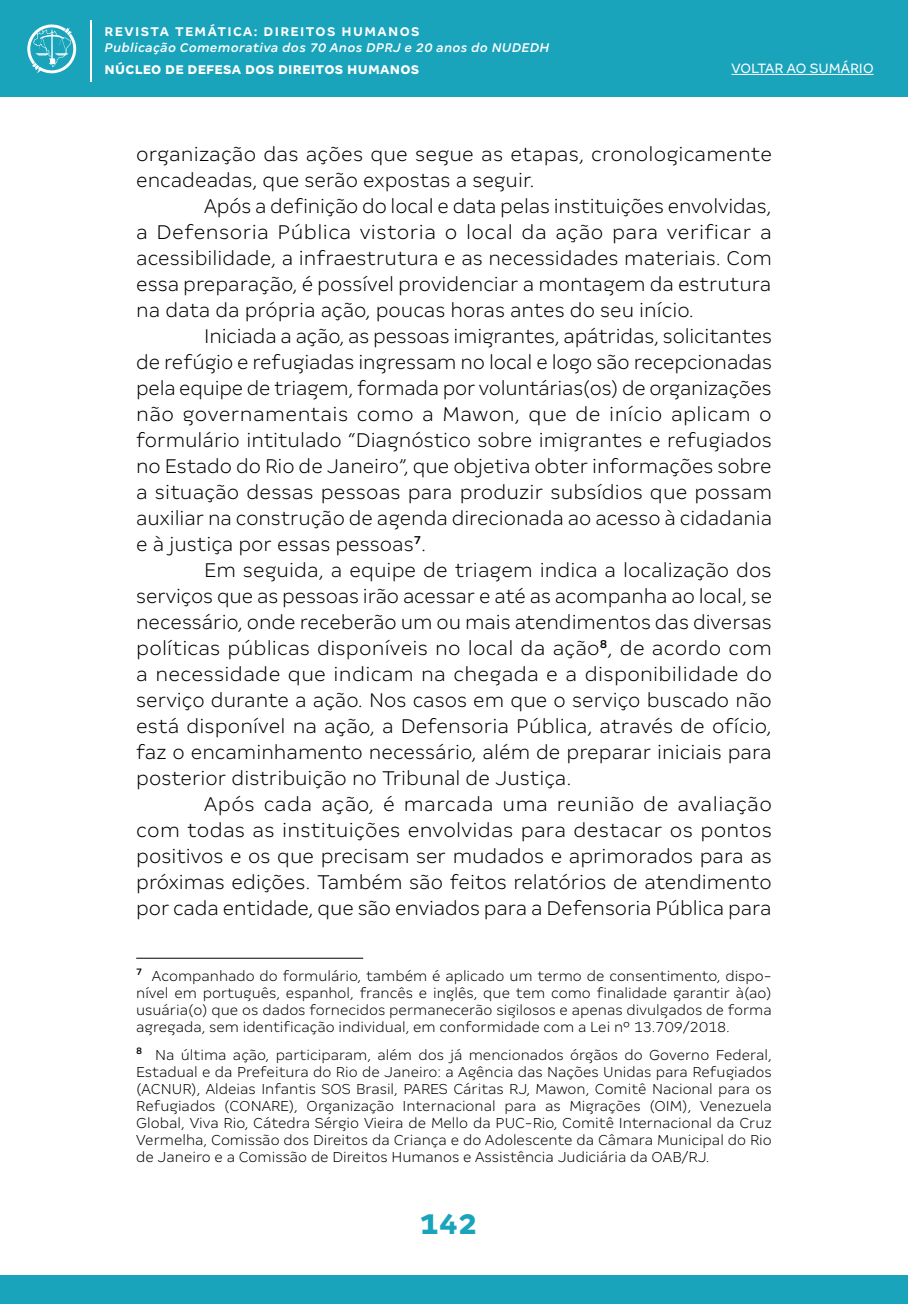
<style>
.page{position:relative;width:908px;height:1304px;background:#fff}
.page>*{position:absolute;margin:0;border:0;box-sizing:border-box;transform-origin:0 0}
.t1{font:800 32px "Margem";color:#1aa4bc}
.t2{font:300 22px/26px "Margem";color:#000;text-align:justify}
.t3{font:300 16px/17px "Margem";color:#000;text-align:justify}
.t4{font:15px "Margem";color:#fff}
.t5{font:italic 500 14px "Margem";letter-spacing:.02em;color:#fff}
.t6{font:800 14px "Margem";letter-spacing:.02em;color:#fff}
.t7{font:700 14px "Margem";letter-spacing:.1em;color:#fff}
</style>
<div class="page">
<div style="left:0;top:0;width:907px;height:96px;background:#1aa4bc"></div>
<svg style="left:27px;top:24px;width:50px;height:50px"></svg>
<hr style="left:90px;top:20px;width:1px;height:62px;background:#fff">
<div style="left:0;top:1276px;width:907px;height:28px;background:#1aa4bc"></div>
<hr style="left:731px;top:74px;width:142px;height:1px;background:#fff">
<hr style="left:136px;top:958px;width:227px;height:1px;background:#000">
<p class="t7" style="left:105px;top:23px;width:316px">REVISTA TEMÁTICA: DIREITOS HUMANOS</p>
<p class="t5" style="left:105px;top:39px;width:446px">Publicação Comemorativa dos 70 Anos DPRJ e 20 anos do NUDEDH</p>
<p class="t6" style="left:105px;top:61px;width:316px">NÚCLEO DE DEFESA DOS DIREITOS HUMANOS</p>
<p class="t4" style="left:731px;top:59px;width:144px">VOLTAR AO SUMÁRIO</p>
<p class="t2" style="left:136px;top:141px;width:637px">organização das ações que segue as etapas, cronologicamente encadeadas, que serão expostas a seguir.</p>
<p class="t2" style="left:136px;top:193px;width:637px;text-indent:68px">Após a definição do local e data pelas instituições envolvidas, a Defensoria Pública vistoria o local da ação para verificar a acessibilidade, a infraestrutura e as necessidades materiais. Com essa preparação, é possível providenciar a montagem da estrutura na data da própria ação, poucas horas antes do seu início.</p>
<p class="t2" style="left:136px;top:323px;width:637px;text-indent:68px">Iniciada a ação, as pessoas imigrantes, apátridas, solicitantes de refúgio e refugiadas ingressam no local e logo são recepcionadas pela equipe de triagem, formada por voluntárias(os) de organizações não governamentais como a Mawon, que de início aplicam o formulário intitulado “Diagnóstico sobre imigrantes e refugiados no Estado do Rio de Janeiro”, que objetiva obter informações sobre a situação dessas pessoas para produzir subsídios que possam auxiliar na construção de agenda direcionada ao acesso à cidadania e à justiça por essas pessoas<sup>7</sup>.</p>
<p class="t2" style="left:136px;top:557px;width:637px;text-indent:68px">Em seguida, a equipe de triagem indica a localização dos serviços que as pessoas irão acessar e até as acompanha ao local, se necessário, onde receberão um ou mais atendimentos das diversas políticas públicas disponíveis no local da ação<sup>8</sup>, de acordo com a necessidade que indicam na chegada e a disponibilidade do serviço durante a ação. Nos casos em que o serviço buscado não está disponível na ação, a Defensoria Pública, através de ofício, faz o encaminhamento necessário, além de preparar iniciais para posterior distribuição no Tribunal de Justiça.</p>
<p class="t2" style="left:136px;top:791px;width:637px;text-indent:68px">Após cada ação, é marcada uma reunião de avaliação com todas as instituições envolvidas para destacar os pontos positivos e os que precisam ser mudados e aprimorados para as próximas edições. Também são feitos relatórios de atendimento por cada entidade, que são enviados para a Defensoria Pública para</p>
<p class="t3" style="left:136px;top:967px;width:636px"><sup>7</sup> Acompanhado do formulário, também é aplicado um termo de consentimento, dispo&shy;nível em português, espanhol, francês e inglês, que tem como finalidade garantir à(ao) usuária(o) que os dados fornecidos permanecerão sigilosos e apenas divulgados de forma agregada, sem identificação individual, em conformidade com a Lei nº 13.709/2018.</p>
<p class="t3" style="left:136px;top:1046px;width:637px"><sup>8</sup> Na última ação, participaram, além dos já mencionados órgãos do Governo Federal, Estadual e da Prefeitura do Rio de Janeiro: a Agência das Nações Unidas para Refugiados (ACNUR), Aldeias Infantis SOS Brasil, PARES Cáritas RJ, Mawon, Comitê Nacional para os Refugiados (CONARE), Organização Internacional para as Migrações (OIM), Venezuela Global, Viva Rio, Cátedra Sérgio Vieira de Mello da PUC-Rio, Comitê Internacional da Cruz Vermelha, Comissão dos Direitos da Criança e do Adolescente da Câmara Municipal do Rio de Janeiro e a Comissão de Direitos Humanos e Assistência Judiciária da OAB/RJ.</p>
<h1 class="t1" style="left:419px;top:1204px;width:59px">142</h1>
</div>
